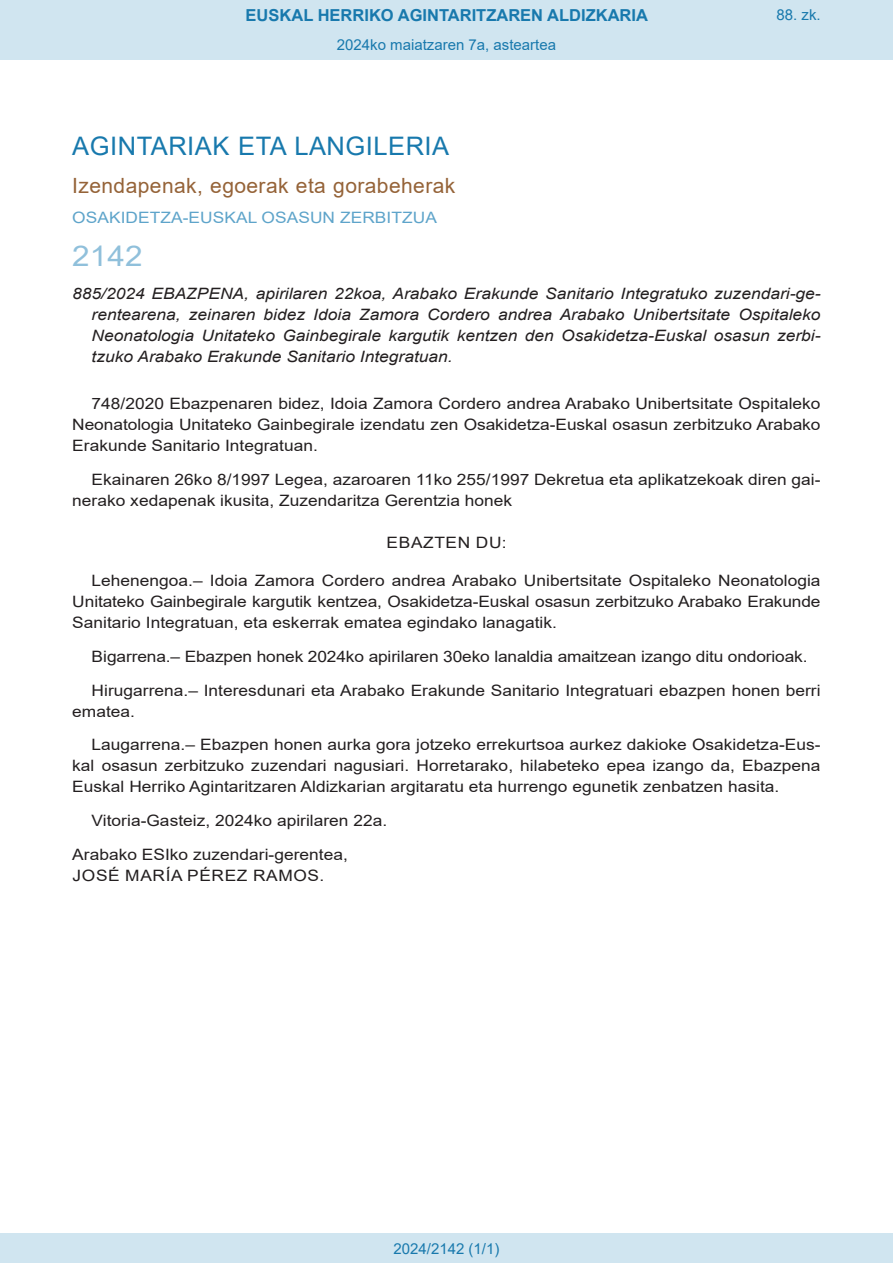
<style>
.page{position:relative;width:893px;height:1263px;background:#fff}
.page>*{position:absolute;margin:0;border:0;box-sizing:border-box;transform-origin:0 0}
.BOPVOrden{font:28.5px "Arial";color:#90c0db;scale:1.11 1}
.BOPVSeccion{font:25.5px "Arial";letter-spacing:.02em;color:#1879ad}
.BOPVSubseccion{font:21px "Arial";letter-spacing:.02em;color:#956338}
.t1{font:700 16.5px "Arial";color:#1879ad}
.BOPVDetalle{font:15.6px/21px "Arial";color:#231f20;text-align:justify;scale:1.11 1}
.BOPVTitulo{font:italic 15.6px/21px "Arial";color:#231f20;text-align:justify;scale:1.11 1}
.BOPVFirmaLugFec{font:15.6px "Arial";color:#231f20;scale:1.11 1}
.BOPVOrganismo{font:15.6px "Arial";letter-spacing:.005em;color:#5ea4ca;scale:1.11 1}
.BOPVFirmaPuesto{font:15.6px "Arial";color:#231f20;scale:1.11 1}
.BOPVFirmaNombre{font:15.6px "Arial";letter-spacing:.035em;color:#231f20;scale:1.11 1}
.BOPVClave{font:15.6px "Arial";letter-spacing:.035em;color:#231f20;scale:1.11 1}
.Paginacion_Centro{font:15px "Arial";color:#1879ad}
</style>
<div class="page">
<div style="left:0;top:0;width:893px;height:60px;background:#d0e5f0"></div>
<div style="left:0;top:1233px;width:893px;height:30px;background:#d0e5f0"></div>
<p class="t1" style="left:246px;top:3px;width:404px">EUSKAL HERRIKO AGINTARITZAREN ALDIZKARIA</p>
<p class="Paginacion_Centro" style="left:337px;top:35px;width:221px">2024ko maiatzaren 7a, asteartea</p>
<p class="Paginacion_Centro" style="left:776px;top:5px;width:46px">88. zk.</p>
<p class="BOPVSeccion" style="left:72px;top:128px;width:378px">AGINTARIAK ETA LANGILERIA</p>
<p class="BOPVSubseccion" style="left:72px;top:171px;width:385px">Izendapenak, egoerak eta gorabeherak</p>
<p class="BOPVOrganismo" style="left:72px;top:207px;width:330px">OSAKIDETZA-EUSKAL OSASUN ZERBITZUA</p>
<p class="BOPVOrden" style="left:72px;top:236px;width:65px">2142</p>
<p class="BOPVTitulo" style="left:92px;top:284px;width:658px;text-indent:-19px">885/2024 EBAZPENA, apirilaren 22koa, Arabako Erakunde Sanitario Integratuko zuzendari-ge&shy;rentearena, zeinaren bidez Idoia Zamora Cordero andrea Arabako Unibertsitate Ospitaleko Neonatologia Unitateko Gainbegirale kargutik kentzen den Osakidetza-Euskal osasun zerbi&shy;tzuko Arabako Erakunde Sanitario Integratuan.</p>
<p class="BOPVDetalle" style="left:72px;top:393px;width:676px;text-indent:19px">748/2020 Ebazpenaren bidez, Idoia Zamora Cordero andrea Arabako Unibertsitate Ospitaleko Neonatologia Unitateko Gainbegirale izendatu zen Osakidetza-Euskal osasun zerbitzuko Arabako Erakunde Sanitario Integratuan.</p>
<p class="BOPVDetalle" style="left:72px;top:469px;width:676px;text-indent:19px">Ekainaren 26ko 8/1997 Legea, azaroaren 11ko 255/1997 Dekretua eta aplikatzekoak diren gai&shy;nerako xedapenak ikusita, Zuzendaritza Gerentzia honek</p>
<p class="BOPVClave" style="left:387px;top:532px;width:110px">EBAZTEN DU:</p>
<p class="BOPVDetalle" style="left:72px;top:570px;width:676px;text-indent:19px">Lehenengoa.– Idoia Zamora Cordero andrea Arabako Unibertsitate Ospitaleko Neonatologia Unitateko Gainbegirale kargutik kentzea, Osakidetza-Euskal osasun zerbitzuko Arabako Erakunde Sanitario Integratuan, eta eskerrak ematea egindako lanagatik.</p>
<p class="BOPVDetalle" style="left:92px;top:646px;width:646px">Bigarrena.– Ebazpen honek 2024ko apirilaren 30eko lanaldia amaitzean izango ditu ondorioak.</p>
<p class="BOPVDetalle" style="left:72px;top:679px;width:676px;text-indent:19px">Hirugarrena.– Interesdunari eta Arabako Erakunde Sanitario Integratuari ebazpen honen berri ematea.</p>
<p class="BOPVDetalle" style="left:72px;top:734px;width:676px;text-indent:19px">Laugarrena.– Ebazpen honen aurka gora jotzeko errekurtsoa aurkez dakioke Osakidetza-Eus&shy;kal osasun zerbitzuko zuzendari nagusiari. Horretarako, hilabeteko epea izango da, Ebazpena Euskal Herriko Agintaritzaren Aldizkarian argitaratu eta hurrengo egunetik zenbatzen hasita.</p>
<p class="BOPVFirmaLugFec" style="left:92px;top:810px;width:268px">Vitoria-Gasteiz, 2024ko apirilaren 22a.</p>
<p class="BOPVFirmaPuesto" style="left:72px;top:843px;width:250px">Arabako ESIko zuzendari-gerentea,</p>
<p class="BOPVFirmaNombre" style="left:73px;top:864px;width:228px">JOSÉ MARÍA PÉREZ RAMOS.</p>
<p class="Paginacion_Centro" style="left:393px;top:1238px;width:107px">2024/2142 (1/1)</p>
</div>
